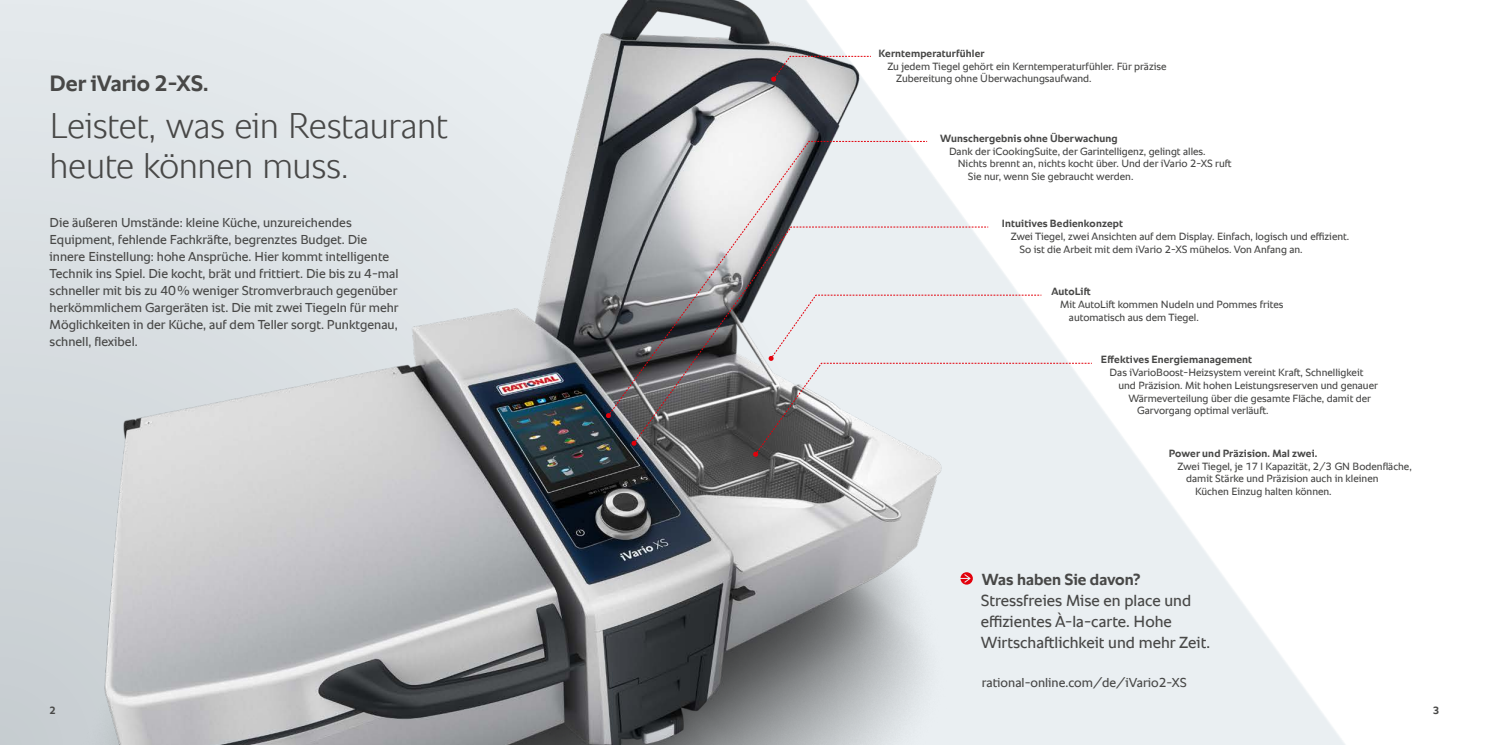
<style>
.page{position:relative;width:1489px;height:745px;background:#fff}
.page>*{position:absolute;margin:0;border:0;box-sizing:border-box;transform-origin:0 0}
.t1{font:300 36.25px/40px "RATIONAL Sans TT";letter-spacing:-.015em;color:#484847}
.t2{font:700 22.5px "RATIONAL Sans TT";color:#484847}
.t3{font:16.25px/21.2px "RATIONAL Sans TT";color:#484847}
.t4{font:700 16.25px "RATIONAL Sans TT";color:#484847}
.t5{font:13.12px/17px "RATIONAL Sans TT";color:#484847}
.t6{font:10.62px/12.8px "RATIONAL Sans TT";color:#484847}
.t7{font:700 10.62px "RATIONAL Sans TT";letter-spacing:.015em;color:#484847}
</style>
<div class="page">
<img style="left:0;top:0;width:1315px;height:744px">
<svg style="left:631px;top:226px;width:461px;height:231px"></svg>
<svg style="left:607px;top:141px;width:320px;height:275px"></svg>
<svg style="left:605px;top:412px;width:6px;height:6px"></svg>
<svg style="left:770px;top:56px;width:101px;height:26px"></svg>
<svg style="left:960px;top:572px;width:12px;height:12px"></svg>
<h2 class="t2" style="left:50px;top:67px;width:160px">Der iVario 2-XS.</h2>
<h1 class="t1" style="left:50px;top:106px;width:400px">Leistet, was ein Restaurant heute können muss.</h1>
<p class="t5" style="left:50px;top:214px;width:350px">Die äußeren Umstände: kleine Küche, unzureichendes Equipment, fehlende Fachkräfte, begrenztes Budget. Die innere Einstellung: hohe Ansprüche. Hier kommt intelligente Technik ins Spiel. Die kocht, brät und frittiert. Die bis zu 4-mal schneller mit bis zu 40% weniger Stromverbrauch gegenüber herkömmlichem Gargeräten ist. Die mit zwei Tiegeln für mehr Möglichkeiten in der Küche, auf dem Teller sorgt. Punktgenau, schnell, flexibel.</p>
<p class="t7" style="left:878px;top:45px;width:107px">Kerntemperaturfühler</p>
<p class="t6" style="left:896px;top:60px;width:272px;text-indent:-9px">Zu jedem Tiegel gehört ein Kerntemperaturfühler. Für präzise<br>Zubereitung ohne Überwachungsaufwand.</p>
<p class="t7" style="left:940px;top:131px;width:179px">Wunschergebnis ohne Überwachung</p>
<p class="t6" style="left:948px;top:145px;width:258px">Dank der iCookingSuite, der Garintelligenz, gelingt alles.</p>
<p class="t6" style="left:957px;top:157px;width:275px">Nichts brennt an, nichts kocht über. Und der iVario 2-XS ruft</p>
<p class="t6" style="left:967px;top:170px;width:167px">Sie nur, wenn Sie gebraucht werden.</p>
<p class="t7" style="left:1001px;top:216px;width:122px">Intuitives Bedienkonzept</p>
<p class="t6" style="left:1019px;top:230px;width:331px;text-indent:-9px">Zwei Tiegel, zwei Ansichten auf dem Display. Einfach, logisch und effizient.<br>So ist die Arbeit mit dem iVario 2-XS mühelos. Von Anfang an.</p>
<p class="t7" style="left:1051px;top:284px;width:41px">AutoLift</p>
<p class="t6" style="left:1068px;top:298px;width:216px;text-indent:-9px">Mit AutoLift kommen Nudeln und Pommes frites automatisch aus dem Tiegel.</p>
<p class="t7" style="left:1100px;top:352px;width:153px">Effektives Energiemanagement</p>
<p class="t6" style="left:1109px;top:366px;width:255px">Das iVarioBoost-Heizsystem vereint Kraft, Schnelligkeit</p>
<p class="t6" style="left:1118px;top:378px;width:261px">und Präzision. Mit hohen Leistungsreserven und genauer</p>
<p class="t6" style="left:1128px;top:391px;width:244px">Wärmeverteilung über die gesamte Fläche, damit der</p>
<p class="t6" style="left:1137px;top:404px;width:133px">Garvorgang optimal verläuft.</p>
<p class="t7" style="left:1168px;top:445px;width:150px">Power und Präzision. Mal zwei.</p>
<p class="t6" style="left:1177px;top:459px;width:236px">Zwei Tiegel, je 17 l Kapazität, 2/3 GN Bodenfläche,</p>
<p class="t6" style="left:1186px;top:472px;width:194px">damit Stärke und Präzision auch in kleinen</p>
<p class="t6" style="left:1194px;top:485px;width:138px">Küchen Einzug halten können.</p>
<h3 class="t4" style="left:981px;top:567px;width:160px">Was haben Sie davon?</h3>
<h3 class="t3" style="left:980px;top:589px;width:231px">Stressfreies Mise en place und effizientes À-la-carte. Hohe<br>Wirtschaftlichkeit und mehr Zeit.</h3>
<p class="t5" style="left:981px;top:673px;width:206px">rational-online.com/de/iVario2-XS</p>
<p class="t7" style="left:50px;top:701px;width:8px">2</p>
<p class="t7" style="left:1432px;top:701px;width:8px">3</p>
</div>
